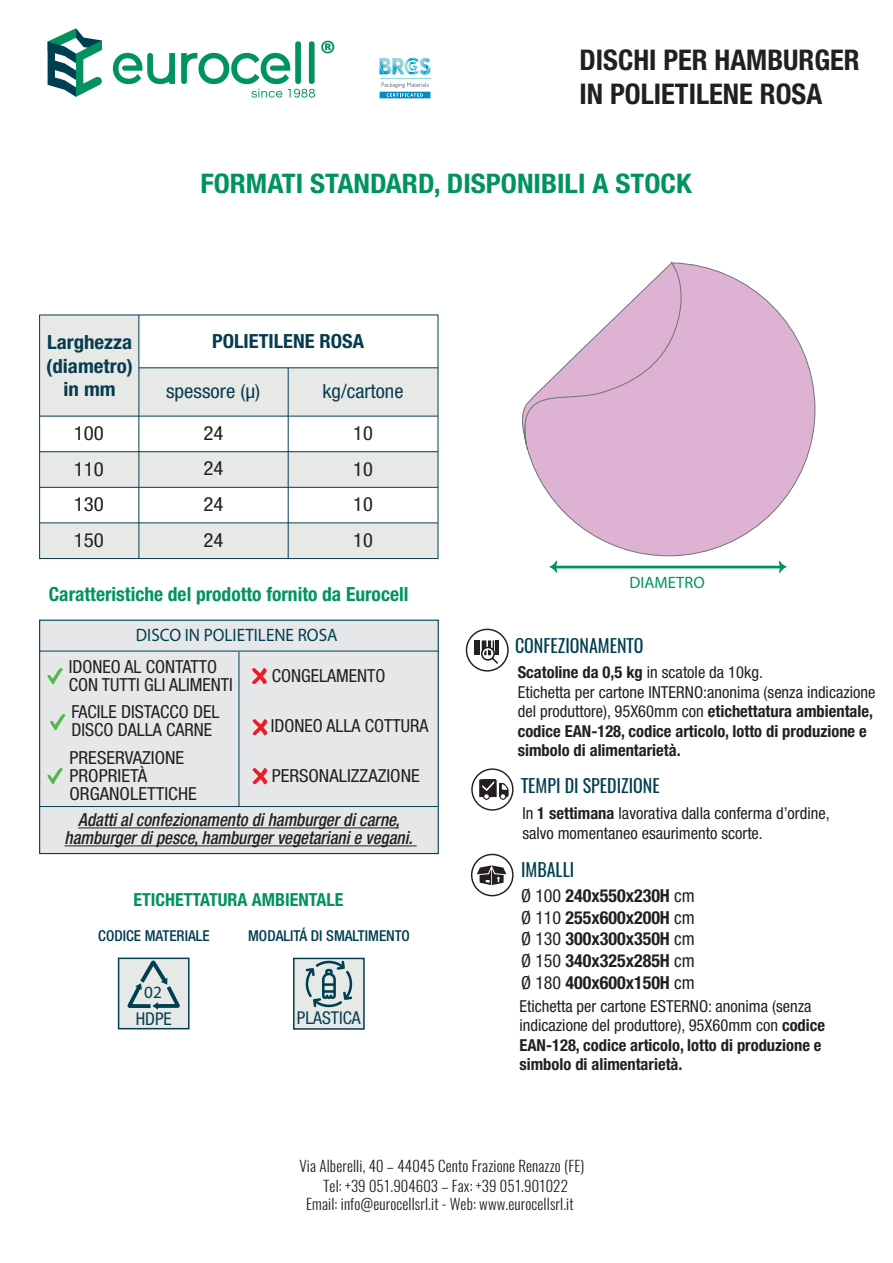
<style>
.page{position:relative;width:893px;height:1263px;background:#fff}
.page>*{position:absolute;margin:0;border:0;box-sizing:border-box;transform-origin:0 0}
.t1{font:700 condensed 28.5px/34.2px "Helvetica Neue LT Std";color:#231f20}
.t2{font:700 condensed 27px "Helvetica Neue LT Std";color:#00935f;scale:1.07 1}
.t3{font:700 condensed 19.5px "Helvetica Neue LT Std";color:#00935f}
.t4{font:700 condensed 19.5px/23.4px "Helvetica Neue LT Std";color:#073c4f;text-align:center;scale:1.07 1}
.t5{font:condensed 19.5px/35.5px "Helvetica Neue LT Std";color:#231f20;text-align:justify;scale:1.07 1}
.t6{font:700 condensed 19.5px "Helvetica Neue LT Std";color:#073c4f;scale:1.05 1}
.t7{font:condensed 19.5px "Helvetica Neue LT Std";color:#073c4f;scale:1.07 1}
.t8{font:condensed 19.5px "Helvetica Neue LT Std";color:#073c4f;scale:1.05 1}
.t9{font:condensed 19.5px/35.5px "Helvetica Neue LT Std";color:#231f20;text-align:justify;scale:1.05 1}
.t10{font:condensed 18px/18px "Helvetica Neue LT Std";color:#231f20}
.t11{font:700 condensed 18px/21.6px "Helvetica Neue LT Std";color:#231f20;text-align:justify}
.t12{font:italic 500 condensed 18px/18px "Helvetica Neue LT Std";color:#231f20;text-align:center;scale:.94 1}
.t13{font:condensed 18px/18px "Helvetica Neue LT Std";color:#231f20;scale:1.04 1}
.t14{font:18px "Oswald";color:#003e52}
.t15{font:700 condensed 18px "Helvetica Neue LT Std";color:#00935f}
.t16{font:18px "Myriad Pro";color:#003e52;scale:.95 1}
.t17{font:condensed 17.7px "Helvetica Neue LT Std";color:#083e51}
.t18{font:17.25px "Myriad Pro";color:#073c4f}
.t19{font:condensed 16.5px/19.5px "Helvetica Neue LT Std";color:#231f20}
.t20{font:700 condensed 16.5px/19.5px "Helvetica Neue LT Std";color:#231f20}
.t21{font:16.5px "Myriad Pro";color:#00935f}
.t22{font:300 15px/18px "Oswald";letter-spacing:.01em;color:#231f20}
.t23{font:500 condensed 15px "Helvetica Neue LT Std";color:#003e52}
.s1{font-weight:400}
.s2{font-weight:700}
</style>
<div class="page">
<div style="left:40px;top:452px;width:398px;height:35px;background:#e7e9e7"></div>
<div style="left:39px;top:315px;width:100px;height:101px;background:#e7e9e7"></div>
<div style="left:40px;top:620px;width:398px;height:233px;background:#e6e7e9"></div>
<div style="left:40px;top:523px;width:398px;height:35px;background:#e7e9e7"></div>
<div style="left:139px;top:368px;width:299px;height:48px;background:#e7e9e7"></div>
<hr style="left:39px;top:416px;width:399px;height:1px;background:#073c4f">
<div style="left:39px;top:315px;width:399px;height:244px;border:1px solid #073c4f"></div>
<hr style="left:288px;top:368px;width:1px;height:190px;background:#073c4f">
<hr style="left:139px;top:368px;width:299px;height:1px;background:#073c4f">
<hr style="left:139px;top:315px;width:1px;height:243px;background:#073c4f">
<svg style="left:471px;top:854px;width:43px;height:42px"></svg>
<svg style="left:471px;top:768px;width:43px;height:43px"></svg>
<div style="left:295px;top:41px;width:6px;height:43px;background:#00935f;border-radius:3px"></div>
<div style="left:309px;top:41px;width:6px;height:43px;background:#00935f;border-radius:3px"></div>
<svg style="left:113px;top:53px;width:62px;height:31px"></svg>
<svg style="left:48px;top:28px;width:54px;height:69px"></svg>
<svg style="left:181px;top:53px;width:134px;height:45px"></svg>
<svg style="left:321px;top:41px;width:13px;height:12px"></svg>
<svg style="left:380px;top:58px;width:50px;height:17px"></svg>
<hr style="left:380px;top:78px;width:50px;height:1px;background:#93d6dc">
<div style="left:380px;top:92px;width:50px;height:6px;background:#008bc1"></div>
<svg style="left:382px;top:82px;width:47px;height:15px"></svg>
<svg style="left:548px;top:264px;width:268px;height:293px;fill:#ddb2d2"></svg>
<svg style="left:522px;top:262px;width:167px;height:231px"></svg>
<div style="left:39px;top:620px;width:400px;height:234px;border:1px solid #003e52"></div>
<hr style="left:40px;top:806px;width:398px;height:1px;background:#003e52">
<svg style="left:47px;top:668px;width:16px;height:16px"></svg>
<hr style="left:239px;top:652px;width:1px;height:154px;background:#003e52">
<svg style="left:252px;top:668px;width:15px;height:16px"></svg>
<svg style="left:252px;top:719px;width:16px;height:16px"></svg>
<hr style="left:40px;top:651px;width:398px;height:1px;background:#003e52">
<svg style="left:466px;top:629px;width:43px;height:42px"></svg>
<svg style="left:252px;top:768px;width:16px;height:16px"></svg>
<svg style="left:50px;top:714px;width:16px;height:16px"></svg>
<svg style="left:47px;top:768px;width:16px;height:16px"></svg>
<hr style="left:40px;top:523px;width:398px;height:1px;background:#073c4f">
<hr style="left:40px;top:487px;width:398px;height:1px;background:#073c4f">
<hr style="left:40px;top:451px;width:398px;height:1px;background:#073c4f">
<hr style="left:78px;top:827px;width:321px;height:1px;background:#231f20">
<hr style="left:65px;top:845px;width:352px;height:1px;background:#231f20">
<hr style="left:554px;top:566px;width:228px;height:2px;background:#00935f">
<svg style="left:778px;top:560px;width:9px;height:14px"></svg>
<svg style="left:549px;top:560px;width:9px;height:14px"></svg>
<div style="left:118px;top:957px;width:72px;height:72px;background:#e7e9e7;border:2px solid #003e52"></div>
<div style="left:293px;top:958px;width:72px;height:72px;background:#e7e9e7;border:2px solid #003e52"></div>
<svg style="left:306px;top:961px;width:46px;height:46px"></svg>
<svg style="left:127px;top:960px;width:53px;height:50px"></svg>
<h1 class="t1" style="left:579px;top:42px;width:282px">DISCHI PER HAMBURGER<br>IN POLIETILENE ROSA</h1>
<h2 class="t2" style="left:200px;top:167px;width:461px">FORMATI STANDARD, DISPONIBILI A STOCK</h2>
<p class="t4" style="left:46px;top:330px;width:82px">Larghezza (diametro) in mm</p>
<p class="t6" style="left:212px;top:330px;width:146px">POLIETILENE ROSA</p>
<p class="t7" style="left:166px;top:379px;width:90px">spessore (μ)</p>
<p class="t8" style="left:323px;top:380px;width:79px">kg/cartone</p>
<p class="t9" style="left:353px;top:415px;width:20px">10<br>10<br>10</p>
<p class="t5" style="left:74px;top:415px;width:30px">100<br>110<br>130</p>
<p class="t5" style="left:203px;top:415px;width:20px">24<br>24<br>24</p>
<p class="t5" style="left:74px;top:522px;width:30px">150</p>
<p class="t5" style="left:203px;top:522px;width:20px">24</p>
<p class="t9" style="left:353px;top:522px;width:20px">10</p>
<p class="t3" style="left:49px;top:583px;width:361px">Caratteristiche del prodotto fornito da Eurocell</p>
<p class="t16" style="left:136px;top:624px;width:214px">DISCO IN POLIETILENE ROSA</p>
<p class="t21" style="left:630px;top:572px;width:77px">DIAMETRO</p>
<p class="t14" style="left:515px;top:633px;width:130px">CONFEZIONAMENTO</p>
<p class="t10" style="left:69px;top:658px;width:166px">IDONEO AL CONTATTO<br>CON TUTTI GLI ALIMENTI</p>
<p class="t20" style="left:518px;top:662px;width:359px">Scatoline da 0,5 kg <span class="s1">in scatole da 10kg.<br>Etichetta per cartone INTERNO:anonima (senza indicazione del produttore), 95X60mm con</span> etichettatura ambientale, codice EAN-128, codice articolo, lotto di produzione e simbolo di alimentarietà.</p>
<p class="t10" style="left:272px;top:666px;width:115px">CONGELAMENTO</p>
<p class="t10" style="left:271px;top:717px;width:159px">IDONEO ALLA COTTURA</p>
<p class="t13" style="left:272px;top:766px;width:144px">PERSONALIZZAZIONE</p>
<p class="t10" style="left:72px;top:703px;width:150px">FACILE DISTACCO DEL<br>DISCO DALLA CARNE</p>
<p class="t13" style="left:70px;top:748px;width:124px">PRESERVAZIONE<br>PROPRIETÀ<br>ORGANOLETTICHE</p>
<p class="t14" style="left:521px;top:773px;width:140px">TEMPI DI SPEDIZIONE</p>
<p class="t12" style="left:65px;top:811px;width:372px">Adatti al confezionamento di hamburger di carne, hamburger di pesce, hamburger vegetariani e vegani.</p>
<p class="t15" style="left:133px;top:889px;width:211px">ETICHETTATURA AMBIENTALE</p>
<p class="t23" style="left:98px;top:927px;width:113px">CODICE MATERIALE</p>
<p class="t23" style="left:248px;top:926px;width:163px">MODALITÁ DI SMALTIMENTO</p>
<p class="t18" style="left:144px;top:981px;width:19px">02</p>
<p class="t17" style="left:136px;top:1009px;width:37px">HDPE</p>
<p class="t17" style="left:297px;top:1008px;width:65px">PLASTICA</p>
<p class="t19" style="left:522px;top:804px;width:309px">In <span class="s2">1 settimana</span> lavorativa dalla conferma d’ordine, salvo momentaneo esaurimento scorte.</p>
<p class="t14" style="left:521px;top:857px;width:55px">IMBALLI</p>
<p class="t11" style="left:521px;top:885px;width:175px"><span class="s1">Ø 100</span> 240x550x230H <span class="s1">cm Ø 110</span> 255x600x200H <span class="s1">cm Ø 130</span> 300x300x350H <span class="s1">cm Ø 150</span> 340x325x285H <span class="s1">cm Ø 180</span> 400x600x150H <span class="s1">cm</span></p>
<p class="t19" style="left:519px;top:996px;width:307px">Etichetta per cartone ESTERNO: anonima (senza indicazione del produttore), 95X60mm con <span class="s2">codice EAN-128, codice articolo, lotto di produzione e simbolo di alimentarietà.</span></p>
<p class="t22" style="left:299px;top:1157px;width:286px">Via Alberelli, 40 – 44045 Cento Frazione Renazzo (FE)</p>
<p class="t22" style="left:306px;top:1176px;width:269px;text-indent:17px">Tel: +39 051.904603 – Fax: +39 051.901022<br>Email: info@eurocellsrl.it - Web: www.eurocellsrl.it</p>
</div>
